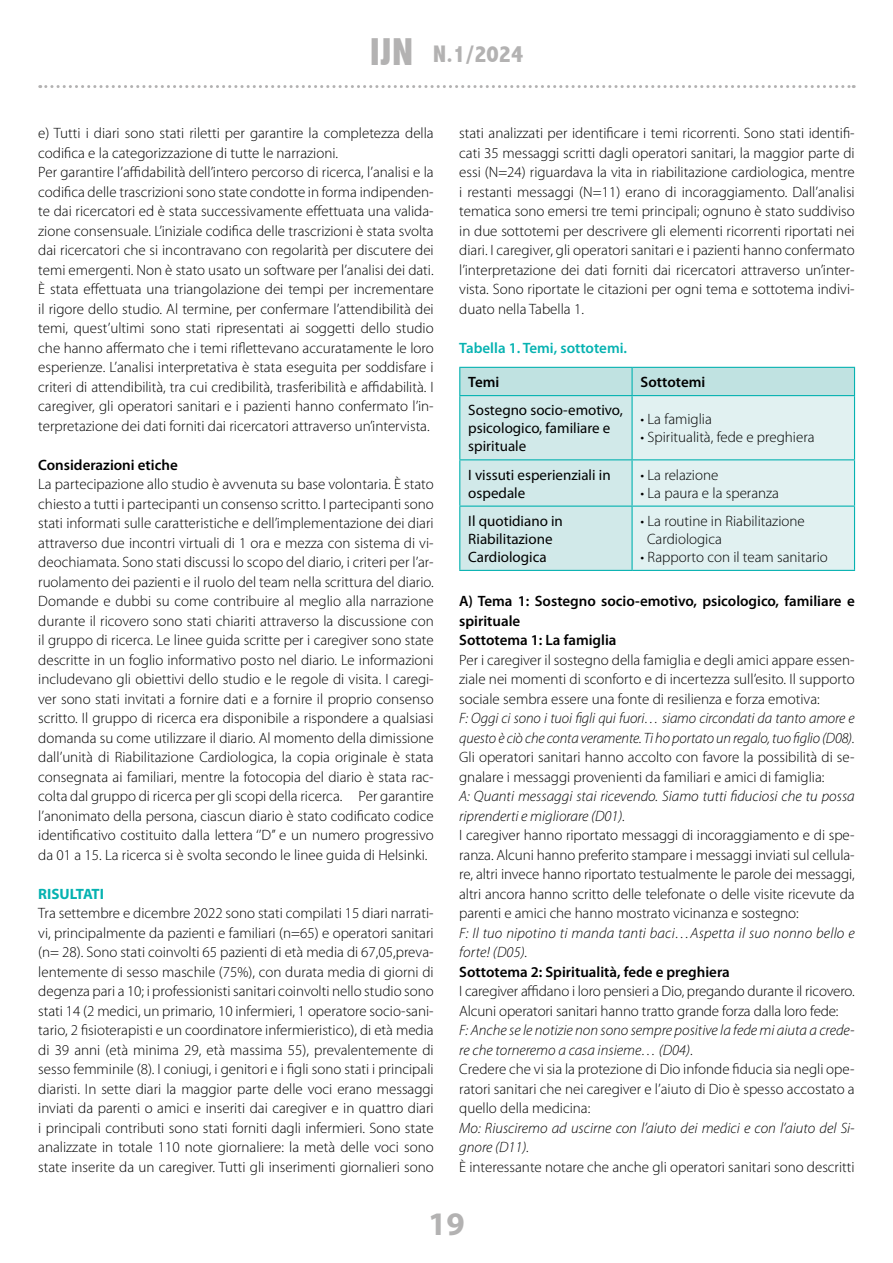
<style>
.page{position:relative;width:893px;height:1263px;background:#fff}
.page>*{position:absolute;margin:0;border:0;box-sizing:border-box;transform-origin:0 0}
.t1{font:700 33px "Myriad Pro";color:#b3b2b2}
.t2{font:800 condensed 24px "Abadi";color:#b3b2b2}
.t3{font:300 15px/19.5px "Myriad Pro";color:#000}
.t4{font:italic 300 15px/19.5px "Myriad Pro";color:#000}
.t5{font:600 15px/19.5px "Myriad Pro";color:#000}
.t6{font:15px/18px "Myriad Pro";color:#000}
.t7{font:600 15px "Myriad Pro";color:#06b2b1}
.t8{font:700 15px "Myriad Pro";color:#06b2b1}
.s1{font-size:39px}
.s2{font-style:italic}
</style>
<div class="page">
<svg style="left:40px;top:85px;width:814px;height:3px"></svg>
<svg style="left:459px;top:367px;width:396px;height:203px;background:#d3ebeb"></svg>
<hr style="left:459px;top:395px;width:173px;height:1px;background:#06b2b1">
<hr style="left:459px;top:396px;width:1px;height:63px;background:#06b2b1">
<hr style="left:632px;top:395px;width:223px;height:1px;background:#06b2b1">
<hr style="left:631px;top:396px;width:2px;height:63px;background:#06b2b1">
<hr style="left:854px;top:396px;width:1px;height:63px;background:#06b2b1">
<hr style="left:459px;top:459px;width:173px;height:1px;background:#06b2b1">
<hr style="left:459px;top:460px;width:1px;height:46px;background:#06b2b1">
<hr style="left:632px;top:459px;width:223px;height:1px;background:#06b2b1">
<hr style="left:631px;top:460px;width:2px;height:46px;background:#06b2b1">
<hr style="left:854px;top:460px;width:1px;height:46px;background:#06b2b1">
<hr style="left:459px;top:506px;width:173px;height:1px;background:#06b2b1">
<hr style="left:459px;top:507px;width:1px;height:63px;background:#06b2b1">
<hr style="left:632px;top:506px;width:223px;height:1px;background:#06b2b1">
<hr style="left:631px;top:507px;width:2px;height:63px;background:#06b2b1">
<hr style="left:854px;top:507px;width:1px;height:63px;background:#06b2b1">
<hr style="left:459px;top:570px;width:173px;height:1px;background:#06b2b1">
<hr style="left:632px;top:570px;width:223px;height:1px;background:#06b2b1">
<h2 class="t2" style="left:370px;top:40px;width:155px"><span class="s1">IJN</span> N.1/2024</h2>
<p class="t3" style="left:38px;top:124px;width:397px">e) Tutti i diari sono stati riletti per garantire la completezza della codifica e la categorizzazione di tutte le narrazioni.<br>Per garantire l’affidabilità dell’intero percorso di ricerca, l’analisi e la codifica delle trascrizioni sono state condotte in forma indipenden&shy;te dai ricercatori ed è stata successivamente effettuata una valida&shy;zione consensuale. L’iniziale codifica delle trascrizioni è stata svolta dai ricercatori che si incontravano con regolarità per discutere dei temi emergenti. Non è stato usato un software per l’analisi dei dati.<br>È stata effettuata una triangolazione dei tempi per incrementare il rigore dello studio. Al termine, per confermare l’attendibilità dei temi, quest’ultimi sono stati ripresentati ai soggetti dello studio che hanno affermato che i temi riflettevano accuratamente le loro esperienze. L’analisi interpretativa è stata eseguita per soddisfare i criteri di attendibilità, tra cui credibilità, trasferibilità e affidabilità. I caregiver, gli operatori sanitari e i pazienti hanno confermato l’in&shy;terpretazione dei dati forniti dai ricercatori attraverso un’intervista.</p>
<p class="t5" style="left:38px;top:455px;width:141px">Considerazioni etiche</p>
<p class="t3" style="left:38px;top:475px;width:397px;text-align:justify">La partecipazione allo studio è avvenuta su base volontaria. È stato chiesto a tutti i partecipanti un consenso scritto. I partecipanti sono stati informati sulle caratteristiche e dell’implementazione dei diari attraverso due incontri virtuali di 1 ora e mezza con sistema di vi&shy;deochiamata. Sono stati discussi lo scopo del diario, i criteri per l’ar&shy;ruolamento dei pazienti e il ruolo del team nella scrittura del diario.<br>Domande e dubbi su come contribuire al meglio alla narrazione durante il ricovero sono stati chiariti attraverso la discussione con il gruppo di ricerca. Le linee guida scritte per i caregiver sono state descritte in un foglio informativo posto nel diario. Le informazioni includevano gli obiettivi dello studio e le regole di visita. I caregi&shy;ver sono stati invitati a fornire dati e a fornire il proprio consenso scritto. Il gruppo di ricerca era disponibile a rispondere a qualsiasi domanda su come utilizzare il diario. Al momento della dimissione dall’unità di Riabilitazione Cardiologica, la copia originale è stata consegnata ai familiari, mentre la fotocopia del diario è stata rac&shy;colta dal gruppo di ricerca per gli scopi della ricerca. Per garantire l’anonimato della persona, ciascun diario è stato codificato codice identificativo costituito dalla lettera ‘’D’’ e un numero progressivo da 01 a 15. La ricerca si è svolta secondo le linee guida di Helsinki.</p>
<p class="t8" style="left:38px;top:884px;width:67px">RISULTATI</p>
<p class="t3" style="left:38px;top:904px;width:397px;text-align:justify">Tra settembre e dicembre 2022 sono stati compilati 15 diari narrati&shy;vi, principalmente da pazienti e familiari (n=65) e operatori sanitari (n= 28). Sono stati coinvolti 65 pazienti di età media di 67,05,preva&shy;lentemente di sesso maschile (75%), con durata media di giorni di degenza pari a 10; i professionisti sanitari coinvolti nello studio sono stati 14 (2 medici, un primario, 10 infermieri, 1 operatore socio-sani&shy;tario, 2 fisioterapisti e un coordinatore infermieristico), di età media di 39 anni (età minima 29, età massima 55), prevalentemente di sesso femminile (8). I coniugi, i genitori e i figli sono stati i principali diaristi. In sette diari la maggior parte delle voci erano messaggi inviati da parenti o amici e inseriti dai caregiver e in quattro diari i principali contributi sono stati forniti dagli infermieri. Sono state analizzate in totale 110 note giornaliere: la metà delle voci sono state inserite da un caregiver. Tutti gli inserimenti giornalieri sono</p>
<p class="t3" style="left:459px;top:124px;width:397px;text-align:justify">stati analizzati per identificare i temi ricorrenti. Sono stati identifi&shy;cati 35 messaggi scritti dagli operatori sanitari, la maggior parte di essi (N=24) riguardava la vita in riabilitazione cardiologica, mentre i restanti messaggi (N=11) erano di incoraggiamento. Dall’analisi tematica sono emersi tre temi principali; ognuno è stato suddiviso in due sottotemi per descrivere gli elementi ricorrenti riportati nei diari. I caregiver, gli operatori sanitari e i pazienti hanno confermato l’interpretazione dei dati forniti dai ricercatori attraverso un’inter&shy;vista. Sono riportate le citazioni per ogni tema e sottotema indivi&shy;duato nella Tabella 1.</p>
<p class="t7" style="left:459px;top:338px;width:169px">Tabella 1. Temi, sottotemi.</p>
<p class="t5" style="left:468px;top:372px;width:33px">Temi</p>
<p class="t5" style="left:641px;top:372px;width:66px">Sottotemi</p>
<p class="t6" style="left:468px;top:401px;width:156px">Sostegno socio-emotivo, psicologico, familiare e spirituale</p>
<p class="t3" style="left:641px;top:410px;width:73px">• La famiglia</p>
<p class="t3" style="left:641px;top:428px;width:176px">• Spiritualità, fede e preghiera</p>
<p class="t6" style="left:468px;top:465px;width:144px">I vissuti esperienziali in ospedale</p>
<p class="t3" style="left:641px;top:465px;width:79px">• La relazione</p>
<p class="t3" style="left:641px;top:483px;width:140px">• La paura e la speranza</p>
<p class="t6" style="left:468px;top:512px;width:96px">Il quotidiano in<br>Riabilitazione<br>Cardiologica</p>
<p class="t3" style="left:647px;top:512px;width:159px;line-height:18px;text-indent:-7px">• La routine in Riabilitazione<br>Cardiologica</p>
<p class="t3" style="left:641px;top:547px;width:189px">• Rapporto con il team sanitario</p>
<p class="t5" style="left:459px;top:591px;width:397px">A) Tema 1: Sostegno socio-emotivo, psicologico, familiare e spirituale<br>Sottotema 1: La famiglia</p>
<p class="t3" style="left:459px;top:650px;width:397px;text-align:justify">Per i caregiver il sostegno della famiglia e degli amici appare essen&shy;ziale nei momenti di sconforto e di incertezza sull’esito. Il supporto sociale sembra essere una fonte di resilienza e forza emotiva:</p>
<p class="t4" style="left:459px;top:709px;width:397px">F: Oggi ci sono i tuoi figli qui fuori… siamo circondati da tanto amore e questo è ciò che conta veramente. Ti ho portato un regalo, tuo figlio (D08).</p>
<p class="t3" style="left:459px;top:748px;width:397px">Gli operatori sanitari hanno accolto con favore la possibilità di se&shy;gnalare i messaggi provenienti da familiari e amici di famiglia:</p>
<p class="t4" style="left:459px;top:787px;width:397px">A: Quanti messaggi stai ricevendo. Siamo tutti fiduciosi che tu possa riprenderti e migliorare (D01).</p>
<p class="t3" style="left:459px;top:826px;width:397px;text-align:justify">I caregiver hanno riportato messaggi di incoraggiamento e di spe&shy;ranza. Alcuni hanno preferito stampare i messaggi inviati sul cellula&shy;re, altri invece hanno riportato testualmente le parole dei messaggi, altri ancora hanno scritto delle telefonate o delle visite ricevute da parenti e amici che hanno mostrato vicinanza e sostegno:</p>
<p class="t4" style="left:459px;top:923px;width:397px">F: Il tuo nipotino ti manda tanti baci…Aspetta il suo nonno bello e forte! (D05).</p>
<p class="t5" style="left:459px;top:962px;width:272px">Sottotema 2: Spiritualità, fede e preghiera</p>
<p class="t3" style="left:459px;top:982px;width:397px">I caregiver affidano i loro pensieri a Dio, pregando durante il ricovero.<br>Alcuni operatori sanitari hanno tratto grande forza dalla loro fede:</p>
<p class="t3" style="left:459px;top:1021px;width:397px"><span class="s2">F: Anche se le notizie non sono sempre positive la fede mi aiuta a crede&shy;re che torneremo a casa insieme… (D04)</span>.<br>Credere che vi sia la protezione di Dio infonde fiducia sia negli ope&shy;ratori sanitari che nei caregiver e l’aiuto di Dio è spesso accostato a quello della medicina:</p>
<p class="t4" style="left:459px;top:1118px;width:397px">Mo: Riusciremo ad uscirne con l’aiuto dei medici e con l’aiuto del Si&shy;gnore (D11).</p>
<p class="t3" style="left:459px;top:1157px;width:397px">È interessante notare che anche gli operatori sanitari sono descritti</p>
<h1 class="t1" style="left:428px;top:1202px;width:38px">19</h1>
</div>
